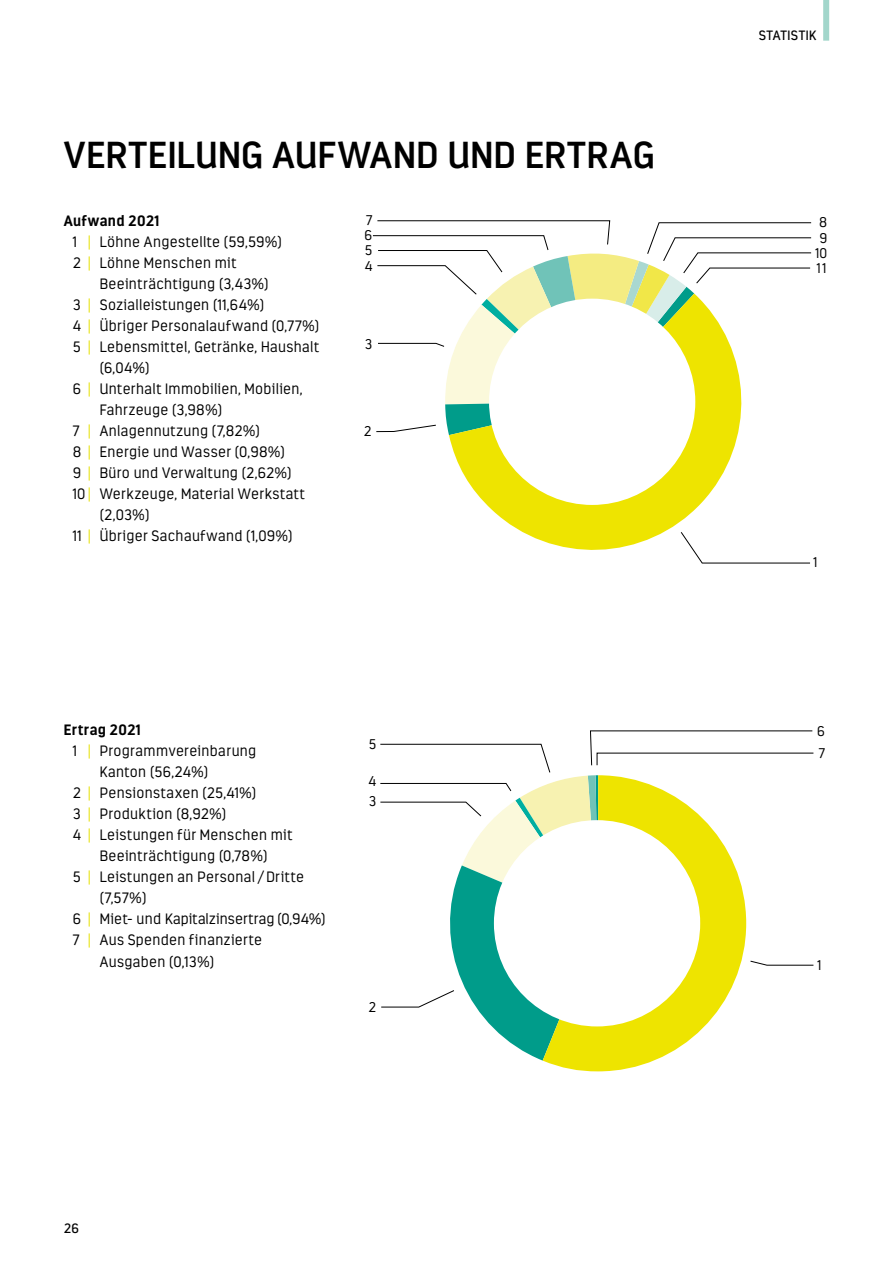
<style>
.page{position:relative;width:893px;height:1263px;background:#fff}
.page>*{position:absolute;margin:0;border:0;box-sizing:border-box;transform-origin:0 0}
.t1{font:600 37.5px "Estandar";letter-spacing:.015em;color:#000}
.t2{font:300 15px/21px "Estandar";letter-spacing:.025em;color:#000}
.t3{font:700 15px "Estandar";letter-spacing:.03em;color:#000}
.t4{font:300 14.1px/15.1px "Estandar";color:#000}
.t5{font:13.5px "Estandar";letter-spacing:.03em;color:#000}
.s1{font-weight:700}
.s2{color:#e5e000}
</style>
<div class="page">
<div style="left:823px;top:0;width:6px;height:41px;background:#a2d6cb"></div>
<svg style="left:380px;top:730px;width:434px;height:330px"></svg>
<svg style="left:543px;top:775px;width:203px;height:296px;fill:#eee400"></svg>
<div style="left:494px;top:820px;width:206px;height:206px;background:#fff;border-radius:50%"></div>
<svg style="left:372px;top:220px;width:440px;height:344px"></svg>
<svg style="left:449px;top:294px;width:308px;height:270px"></svg>
<div style="left:489px;top:299px;width:206px;height:206px;background:#fff;border-radius:50%"></div>
<h1 class="t1" style="left:64px;top:133px;width:592px">VERTEILUNG AUFWAND UND ERTRAG</h1>
<p class="t5" style="left:759px;top:27px;width:59px">STATISTIK</p>
<p class="t2" style="left:73px;top:210px;width:211px;text-indent:-9px"><span class="s1">Aufwand 2021<br></span>1 <span class="s2">|</span> Löhne Angestellte (59,59%)<br>2 <span class="s2">|</span> Löhne Menschen mit</p>
<p class="t2" style="left:100px;top:273px;width:170px">Beeinträchtigung (3,43%)</p>
<p class="t2" style="left:73px;top:294px;width:193px">3 <span class="s2">|</span> Sozialleistungen (11,64%)</p>
<p class="t2" style="left:73px;top:315px;width:248px">4 <span class="s2">|</span> Übriger Personalaufwand (0,77%)</p>
<p class="t2" style="left:73px;top:336px;width:248px">5 <span class="s2">|</span> Lebensmittel, Getränke, Haushalt</p>
<p class="t2" style="left:100px;top:357px;width:51px">(6,04%)</p>
<p class="t2" style="left:73px;top:378px;width:231px">6 <span class="s2">|</span> Unterhalt Immobilien, Mobilien,</p>
<p class="t2" style="left:100px;top:399px;width:124px">Fahrzeuge (3,98%)</p>
<p class="t2" style="left:73px;top:420px;width:189px">7 <span class="s2">|</span> Anlagennutzung (7,82%)</p>
<p class="t2" style="left:73px;top:441px;width:214px">8 <span class="s2">|</span> Energie und Wasser (0,98%)</p>
<p class="t2" style="left:73px;top:462px;width:220px">9 <span class="s2">|</span> Büro und Verwaltung (2,62%)</p>
<p class="t2" style="left:73px;top:483px;width:233px">10 <span class="s2">|</span> Werkzeuge, Material Werkstatt</p>
<p class="t2" style="left:100px;top:504px;width:51px">(2,03%)</p>
<p class="t2" style="left:73px;top:525px;width:221px">11 <span class="s2">|</span> Übriger Sachaufwand (1,09%)</p>
<p class="t4" style="left:366px;top:212px;width:8px">7</p>
<p class="t4" style="left:815px;top:215px;width:13px;text-align:justify">8<br>9<br>10</p>
<p class="t4" style="left:365px;top:258px;width:9px">4</p>
<p class="t4" style="left:817px;top:261px;width:11px">11</p>
<p class="t4" style="left:365px;top:228px;width:9px">6</p>
<p class="t4" style="left:365px;top:243px;width:9px">5</p>
<p class="t4" style="left:365px;top:336px;width:9px">3</p>
<p class="t4" style="left:364px;top:424px;width:9px">2</p>
<p class="t4" style="left:814px;top:555px;width:5px">1</p>
<p class="t3" style="left:64px;top:721px;width:78px">Ertrag 2021</p>
<p class="t2" style="left:73px;top:741px;width:185px">1 <span class="s2">|</span> Programmvereinbarung</p>
<p class="t2" style="left:100px;top:762px;width:110px">Kanton (56,24%)</p>
<p class="t2" style="left:73px;top:783px;width:185px">2 <span class="s2">|</span> Pensionstaxen (25,41%)</p>
<p class="t2" style="left:73px;top:804px;width:155px">3 <span class="s2">|</span> Produktion (8,92%)</p>
<p class="t2" style="left:73px;top:825px;width:221px">4 <span class="s2">|</span> Leistungen für Menschen mit</p>
<p class="t2" style="left:100px;top:846px;width:169px">Beeinträchtigung (0,78%)</p>
<p class="t2" style="left:73px;top:867px;width:233px">5 <span class="s2">|</span> Leistungen an Personal / Dritte</p>
<p class="t2" style="left:100px;top:888px;width:48px">(7,57%)</p>
<p class="t2" style="left:73px;top:909px;width:254px">6 <span class="s2">|</span> Miet- und Kapitalzinsertrag (0,94%)</p>
<p class="t2" style="left:73px;top:930px;width:191px">7 <span class="s2">|</span> Aus Spenden finanzierte</p>
<p class="t2" style="left:100px;top:951px;width:116px">Ausgaben (0,13%)</p>
<p class="t4" style="left:369px;top:737px;width:9px">5</p>
<p class="t4" style="left:368px;top:774px;width:9px">4</p>
<p class="t4" style="left:369px;top:794px;width:9px">3</p>
<p class="t4" style="left:369px;top:999px;width:9px">2</p>
<p class="t4" style="left:817px;top:720px;width:9px;line-height:22.2px">6<br>7</p>
<p class="t4" style="left:817px;top:957px;width:5px">1</p>
<p class="t5" style="left:64px;top:1220px;width:17px">26</p>
</div>
